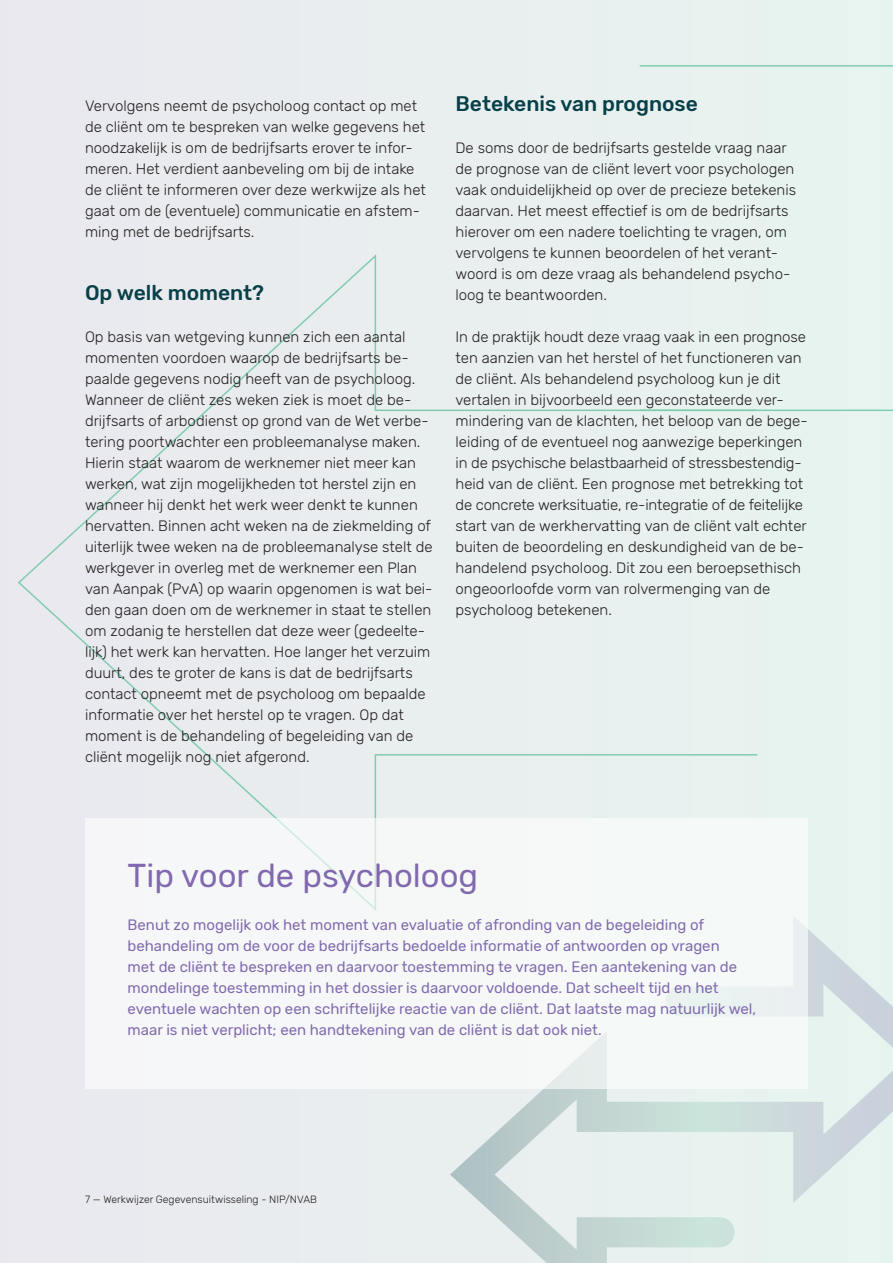
<style>
.page{position:relative;width:893px;height:1263px;background:#e9edef}
.page>*{position:absolute;margin:0;border:0;box-sizing:border-box;transform-origin:0 0}
.t1{font:33px "Rubik";color:#8069ae}
.t2{font:500 21px "Rubik";color:#074048}
.t3{font:300 15px/21px "Rubik";color:#231f20}
.t4{font:15px/21px "Rubik";color:#8069ae}
.t5{font:300 10.5px "Rubik";color:#231f20}
</style>
<div class="page">
<div style="left:639px;top:0;width:254px;height:568px;background:#e7f3ef"></div>
<div style="left:17px;top:252px;width:741px;height:661px;background:#e9eeef"></div>
<div style="left:85px;top:819px;width:723px;height:270px;background:#f6f8f8"></div>
<p class="t3" style="left:85px;top:95px;width:342px">Vervolgens neemt de psycholoog contact op met de cliënt om te bespreken van welke gegevens het noodzakelijk is om de bedrijfsarts erover te infor&shy;meren. Het verdient aanbeveling om bij de intake de cliënt te informeren over deze werkwijze als het gaat om de (eventuele) communicatie en afstem&shy;ming met de bedrijfsarts.</p>
<h2 class="t2" style="left:85px;top:280px;width:181px">Op welk moment?</h2>
<p class="t3" style="left:85px;top:326px;width:349px">Op basis van wetgeving kunnen zich een aantal momenten voordoen waarop de bedrijfsarts be&shy;paalde gegevens nodig heeft van de psycholoog.<br>Wanneer de cliënt zes weken ziek is moet de be&shy;drijfsarts of arbodienst op grond van de Wet verbe&shy;tering poortwachter een probleemanalyse maken.<br>Hierin staat waarom de werknemer niet meer kan werken, wat zijn mogelijkheden tot herstel zijn en wanneer hij denkt het werk weer denkt te kunnen hervatten. Binnen acht weken na de ziekmelding of uiterlijk twee weken na de probleemanalyse stelt de werkgever in overleg met de werknemer een Plan van Aanpak (PvA) op waarin opgenomen is wat bei&shy;den gaan doen om de werknemer in staat te stellen om zodanig te herstellen dat deze weer (gedeelte&shy;lijk) het werk kan hervatten. Hoe langer het verzuim duurt, des te groter de kans is dat de bedrijfsarts contact opneemt met de psycholoog om bepaalde informatie over het herstel op te vragen. Op dat moment is de behandeling of begeleiding van de cliënt mogelijk nog niet afgerond.</p>
<h2 class="t2" style="left:455px;top:91px;width:244px">Betekenis van prognose</h2>
<p class="t3" style="left:455px;top:137px;width:342px">De soms door de bedrijfsarts gestelde vraag naar de prognose van de cliënt levert voor psychologen vaak onduidelijkheid op over de precieze betekenis daarvan. Het meest effectief is om de bedrijfsarts hierover om een nadere toelichting te vragen, om vervolgens te kunnen beoordelen of het verant&shy;woord is om deze vraag als behandelend psycho&shy;loog te beantwoorden.</p>
<p class="t3" style="left:455px;top:326px;width:354px">In de praktijk houdt deze vraag vaak in een prognose ten aanzien van het herstel of het functioneren van de cliënt. Als behandelend psycholoog kun je dit vertalen in bijvoorbeeld een geconstateerde ver&shy;mindering van de klachten, het beloop van de bege&shy;leiding of de eventueel nog aanwezige beperkingen in de psychische belastbaarheid of stressbestendig&shy;heid van de cliënt. Een prognose met betrekking tot de concrete werksituatie, re-integratie of de feitelijke start van de werkhervatting van de cliënt valt echter buiten de beoordeling en deskundigheid van de be&shy;handelend psycholoog. Dit zou een beroepsethisch ongeoorloofde vorm van rolvermenging van de psycholoog betekenen.</p>
<h1 class="t1" style="left:128px;top:856px;width:352px">Tip voor de psycholoog</h1>
<p class="t4" style="left:128px;top:914px;width:630px">Benut zo mogelijk ook het moment van evaluatie of afronding van de begeleiding of behandeling om de voor de bedrijfsarts bedoelde informatie of antwoorden op vragen<br>met de cliënt te bespreken en daarvoor toestemming te vragen. Een aantekening van de mondelinge toestemming in het dossier is daarvoor voldoende. Dat scheelt tijd en het eventuele wachten op een schriftelijke reactie van de cliënt. Dat laatste mag natuurlijk wel, maar is niet verplicht; een handtekening van de cliënt is dat ook niet.</p>
<p class="t5" style="left:85px;top:1193px;width:233px">7 — Werkwijzer Gegevensuitwisseling - NIP/NVAB</p>
</div>
